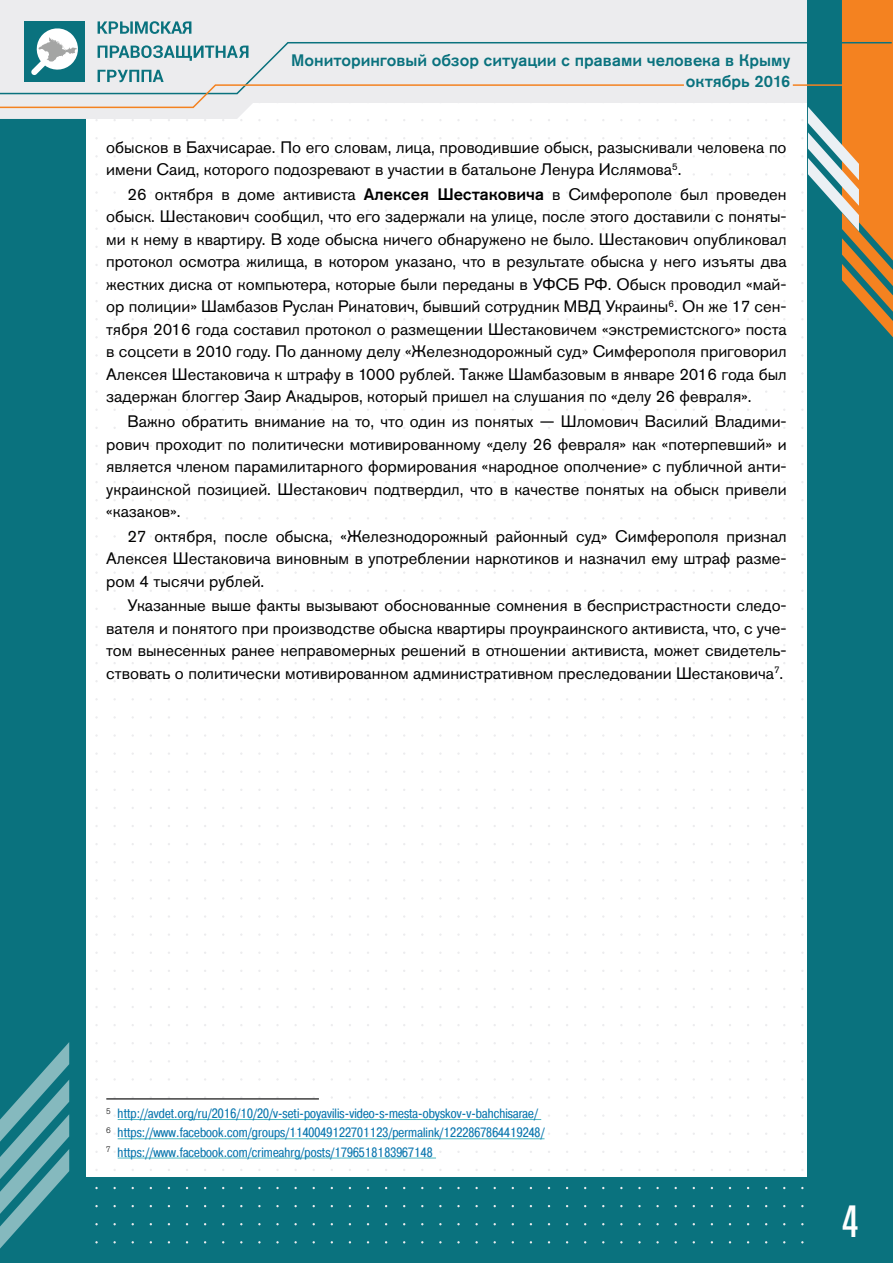
<style>
.page{position:relative;width:893px;height:1263px;background:#fff}
.page>*{position:absolute;margin:0;border:0;box-sizing:border-box;transform-origin:0 0}
.t1{font:500 condensed 45px "Akzidenz Grotesk Pro";color:#fff}
.t2{font:16.5px/22.5px "Akzidenz Grotesk Pro";color:#000;text-align:justify}
.t3{font:500 16.5px/20.7px "Akzidenz Grotesk Pro";color:#0a727e;text-align:right}
.t4{font:13.5px/19.2px "Pragmatica Cond C";letter-spacing:.01em;color:#0976ae}
.s1{font-weight:500}
</style>
<div class="page">
<div style="left:0;top:1178px;width:893px;height:85px;background:#0a727e"></div>
<div style="left:0;top:0;width:85px;height:1263px;background:#0a727e"></div>
<svg style="left:0;top:0;width:837px;height:119px;fill:#ececee"></svg>
<div style="left:808px;top:1px;width:85px;height:1262px;background:#0a727e"></div>
<svg style="left:837px;top:0;width:56px;height:338px"></svg>
<svg style="left:801px;top:101px;width:58px;height:130px"></svg>
<svg style="left:0;top:1042px;width:69px;height:206px"></svg>
<div style="left:24px;top:21px;width:61px;height:61px;background:#0a727e"></div>
<svg style="left:38px;top:28px;width:39px;height:13px"></svg>
<svg style="left:98px;top:21px;width:20px;height:13px"></svg>
<svg style="left:120px;top:21px;width:13px;height:13px"></svg>
<svg style="left:135px;top:21px;width:24px;height:13px"></svg>
<svg style="left:161px;top:21px;width:10px;height:13px"></svg>
<svg style="left:171px;top:21px;width:20px;height:13px"></svg>
<svg style="left:0;top:41px;width:893px;height:54px;background:#cdd4d1"></svg>
<svg style="left:0;top:83px;width:685px;height:26px"></svg>
<hr style="left:793px;top:84px;width:100px;height:2px;background:#f48220">
<hr style="left:106px;top:1098px;width:213px;height:1px;background:#000">
<hr style="left:118px;top:1119px;width:423px;height:1px;background:#4bb9c2">
<hr style="left:118px;top:1138px;width:426px;height:1px;background:#4bb9c2">
<hr style="left:118px;top:1158px;width:318px;height:1px;background:#4bb9c2">
<p class="t3" style="left:291px;top:49px;width:501px">Мониторинговый обзор ситуации с правами человека в Крыму октябрь 2016</p>
<p class="t2" style="left:106px;top:136px;width:682px">обысков в Бахчисарае. По его словам, лица, проводившие обыск, разыскивали человека по имени Саид, которого подозревают в участии в батальоне Ленура Ислямова<sup>5</sup>.</p>
<p class="t2" style="left:106px;top:183px;width:682px;text-indent:21px">26 октября в доме активиста <span class="s1">Алексея Шестаковича</span> в Симферополе был проведен обыск. Шестакович сообщил, что его задержали на улице, после этого доставили с поняты&shy;ми к нему в квартиру. В ходе обыска ничего обнаружено не было. Шестакович опубликовал протокол осмотра жилища, в котором указано, что в результате обыска у него изъяты два жестких диска от компьютера, которые были переданы в УФСБ РФ. Обыск проводил «май&shy;ор полиции» Шамбазов Руслан Ринатович, бывший сотрудник МВД Украины<sup>6</sup>. Он же 17 сен&shy;тября 2016 года составил протокол о размещении Шестаковичем «экстремистского» поста в соцсети в 2010 году. По данному делу «Железнодорожный суд» Симферополя приговорил Алексея Шестаковича к штрафу в 1000 рублей. Также Шамбазовым в январе 2016 года был задержан блоггер Заир Акадыров, который пришел на слушания по «делу 26 февраля».</p>
<p class="t2" style="left:106px;top:410px;width:682px;text-indent:21px">Важно обратить внимание на то, что один из понятых — Шломович Василий Владими&shy;рович проходит по политически мотивированному «делу 26 февраля» как «потерпевший» и является членом парамилитарного формирования «народное ополчение» с публичной анти&shy;украинской позицией. Шестакович подтвердил, что в качестве понятых на обыск привели «казаков».</p>
<p class="t2" style="left:106px;top:525px;width:682px;text-indent:21px">27 октября, после обыска, «Железнодорожный районный суд» Симферополя признал Алексея Шестаковича виновным в употреблении наркотиков и назначил ему штраф разме&shy;ром 4 тысячи рублей.</p>
<p class="t2" style="left:106px;top:594px;width:682px;text-indent:21px">Указанные выше факты вызывают обоснованные сомнения в беспристрастности следо&shy;вателя и понятого при производстве обыска квартиры проукраинского активиста, что, с уче&shy;том вынесенных ранее неправомерных решений в отношении активиста, может свидетель&shy;ствовать о политически мотивированном административном преследовании Шестаковича<sup>7</sup>.</p>
<p class="t4" style="left:106px;top:1104px;width:440px"><sup>5</sup> http://avdet.org/ru/2016/10/20/v-seti-poyavilis-video-s-mesta-obyskov-v-bahchisarae/<br><sup>6</sup> https://www.facebook.com/groups/1140049122701123/permalink/1222867864419248/<br><sup>7</sup> https://www.facebook.com/crimeahrg/posts/1796518183967148</p>
<h1 class="t1" style="left:842px;top:1192px;width:17px">4</h1>
</div>
